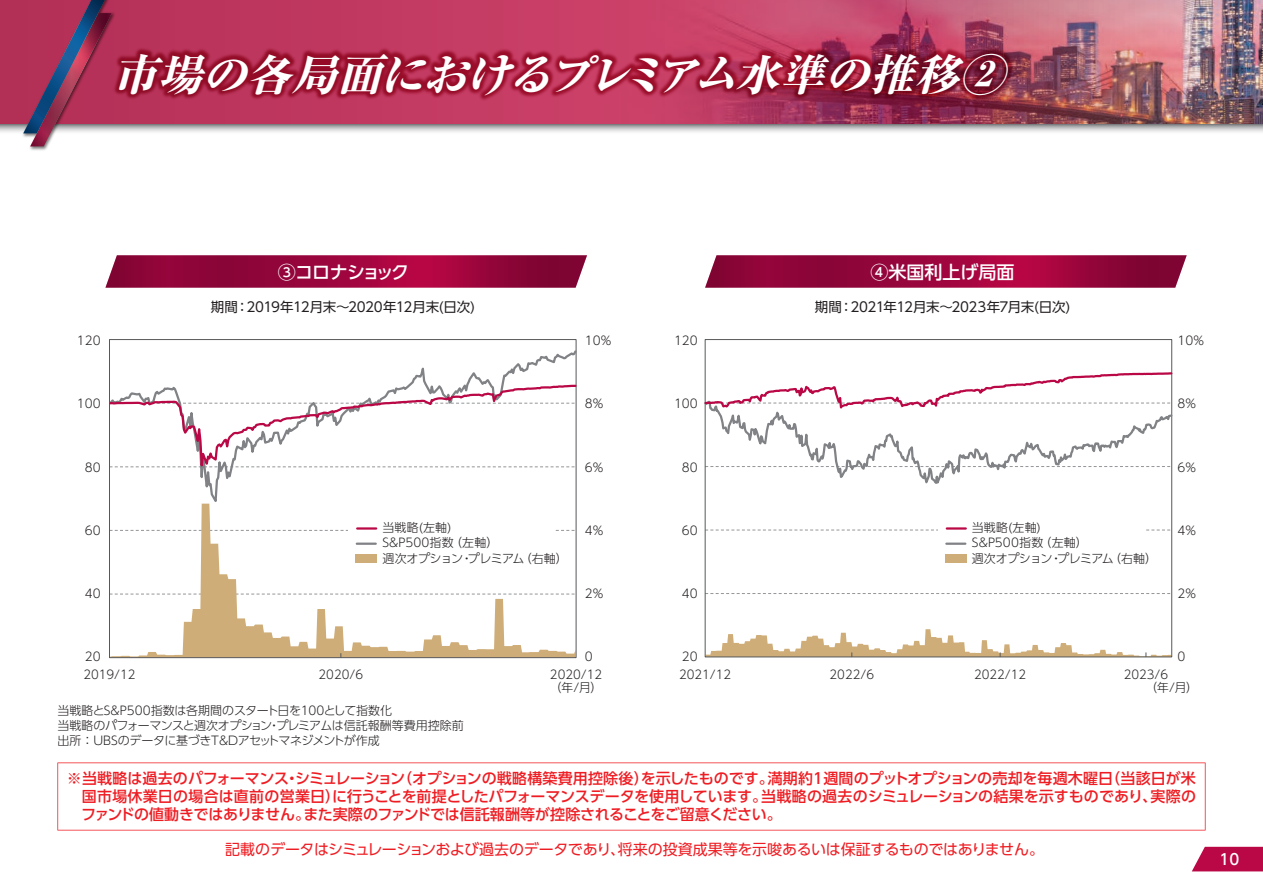
<style>
.page{position:relative;width:1263px;height:893px;background:#fff}
.page>*{position:absolute;margin:0;border:0;box-sizing:border-box;transform-origin:0 0}
.t1{font:italic 800 43.5px "Ryumin Pro";color:#fff;scale:1.04 1}
.t2{font:500 18px "UD Shin Go Pro";letter-spacing:-.045em;color:#fff}
.t3{font:500 18px "UD Shin Go Pro";letter-spacing:-.01em;color:#fff}
.t4{font:500 15px/18px "UD Shin Go Pro";letter-spacing:-.015em;color:#ee1d23;text-align:justify}
.t5{font:15px "UD Shin Go Pro";letter-spacing:-.015em;color:#ee1d23}
.t6{font:500 15px "UD Shin Go Pro";color:#fff}
.t7{font:13.5px "UD Shin Go Pro";letter-spacing:-.025em;color:#231f20}
.t8{font:300 12px "UD Shin Go Pro";color:#231f20}
.t9{font:300 12px/15px "UD Shin Go Pro";letter-spacing:-.03em;color:#231f20}
.t10{font:300 12px "UD Shin Go Pro";letter-spacing:-.05em;color:#231f20}
</style>
<div class="page">
<svg style="left:0;top:123px;width:1263px;height:9px;background:#b7b2b3"></svg>
<img style="left:0;top:0;width:1263px;height:123px">
<img style="left:21px;top:0;width:27px;height:151px">
<svg style="left:23px;top:0;width:27px;height:146px;background:#9a395f"></svg>
<svg style="left:1192px;top:847px;width:71px;height:24px;background:#c01d55"></svg>
<svg style="left:707px;top:530px;width:463px;height:1px"></svg>
<svg style="left:707px;top:593px;width:463px;height:1px"></svg>
<svg style="left:111px;top:519px;width:463px;height:137px"></svg>
<img style="left:50px;top:0;width:1023px;height:142px">
<svg style="left:105px;top:255px;width:482px;height:33px;background:#9a0f42"></svg>
<svg style="left:705px;top:255px;width:482px;height:33px;background:#9a0f42"></svg>
<div style="left:938px;top:517px;width:207px;height:53px;background:#fff"></div>
<hr style="left:947px;top:527px;width:19px;height:3px;background:#ba0745">
<svg style="left:946px;top:543px;width:19px;height:2px"></svg>
<div style="left:945px;top:555px;width:21px;height:8px;background:#cfad78"></div>
<div style="left:348px;top:517px;width:206px;height:53px;background:#fff"></div>
<hr style="left:357px;top:527px;width:19px;height:3px;background:#ba0745">
<svg style="left:357px;top:543px;width:19px;height:2px"></svg>
<div style="left:356px;top:555px;width:21px;height:8px;background:#cfad78"></div>
<svg style="left:109px;top:348px;width:468px;height:171px"></svg>
<svg style="left:109px;top:383px;width:468px;height:110px"></svg>
<svg style="left:57px;top:762px;width:1148px;height:68px"></svg>
<svg style="left:705px;top:629px;width:466px;height:28px"></svg>
<svg style="left:704px;top:371px;width:469px;height:122px"></svg>
<h1 class="t1" style="left:112px;top:40px;width:875px">市場の各局面におけるプレミアム水準の推移②</h1>
<p class="t2" style="left:278px;top:257px;width:133px">③コロナショック</p>
<p class="t7" style="left:211px;top:296px;width:266px">期間：2019年12月末～2020年12月末(日次)</p>
<p class="t3" style="left:871px;top:257px;width:145px">④米国利上げ局面</p>
<p class="t7" style="left:815px;top:296px;width:257px">期間：2021年12月末～2023年7月末(日次)</p>
<p class="t8" style="left:77px;top:331px;width:25px">120</p>
<p class="t8" style="left:585px;top:331px;width:28px">10%</p>
<p class="t8" style="left:674px;top:331px;width:25px">120</p>
<p class="t8" style="left:1177px;top:331px;width:28px">10%</p>
<p class="t8" style="left:77px;top:394px;width:25px">100</p>
<p class="t8" style="left:585px;top:394px;width:20px">8%</p>
<p class="t8" style="left:674px;top:394px;width:25px">100</p>
<p class="t8" style="left:1177px;top:394px;width:20px">8%</p>
<p class="t8" style="left:85px;top:457px;width:17px">80</p>
<p class="t8" style="left:585px;top:457px;width:20px">6%</p>
<p class="t8" style="left:682px;top:457px;width:17px">80</p>
<p class="t8" style="left:1177px;top:457px;width:20px">6%</p>
<p class="t8" style="left:85px;top:521px;width:17px">60</p>
<p class="t8" style="left:382px;top:518px;width:71px">当戦略(左軸)</p>
<p class="t10" style="left:382px;top:549px;width:187px">週次オプション・プレミアム（右軸）</p>
<p class="t8" style="left:382px;top:533px;width:118px">S&amp;P500指数（左軸）</p>
<p class="t8" style="left:585px;top:521px;width:20px">4%</p>
<p class="t8" style="left:682px;top:521px;width:17px">60</p>
<p class="t8" style="left:972px;top:518px;width:71px">当戦略(左軸)</p>
<p class="t10" style="left:972px;top:549px;width:187px">週次オプション・プレミアム（右軸）</p>
<p class="t8" style="left:972px;top:533px;width:118px">S&amp;P500指数（左軸）</p>
<p class="t8" style="left:1177px;top:521px;width:20px">4%</p>
<p class="t8" style="left:85px;top:584px;width:17px">40</p>
<p class="t8" style="left:585px;top:584px;width:20px">2%</p>
<p class="t8" style="left:682px;top:584px;width:17px">40</p>
<p class="t8" style="left:1177px;top:584px;width:20px">2%</p>
<p class="t8" style="left:85px;top:647px;width:17px">20</p>
<p class="t8" style="left:585px;top:647px;width:9px">0</p>
<p class="t8" style="left:682px;top:647px;width:17px">20</p>
<p class="t8" style="left:1177px;top:647px;width:9px">0</p>
<p class="t8" style="left:83px;top:664px;width:54px">2019/12</p>
<p class="t8" style="left:319px;top:664px;width:46px">2020/6</p>
<p class="t8" style="left:550px;top:664px;width:54px">2020/12</p>
<p class="t8" style="left:679px;top:664px;width:54px">2021/12</p>
<p class="t8" style="left:829px;top:664px;width:46px">2022/6</p>
<p class="t8" style="left:974px;top:664px;width:54px">2022/12</p>
<p class="t8" style="left:1124px;top:664px;width:46px">2023/6</p>
<p class="t8" style="left:550px;top:678px;width:54px">（年/月）</p>
<p class="t8" style="left:1145px;top:678px;width:54px">（年/月）</p>
<p class="t9" style="left:57px;top:703px;width:408px">当戦略とS&amp;P500指数は各期間のスタート日を100として指数化<br>当戦略のパフォーマンスと週次オプション・プレミアムは信託報酬等費用控除前出所：UBSのデータに基づきT&amp;Dアセットマネジメントが作成</p>
<p class="t4" style="left:81px;top:769px;width:1116px;text-indent:-14px">※当戦略は過去のパフォーマンス・シミュレーション（オプションの戦略構築費用控除後）を示したものです。満期約1週間のプットオプションの売却を毎週木曜日（当該日が米国市場休業日の場合は直前の営業日）に行うことを前提としたパフォーマンスデータを使用しています。当戦略の過去のシミュレーションの結果を示すものであり、実際のファンドの値動きではありません。また実際のファンドでは信託報酬等が控除されることをご留意ください。</p>
<p class="t5" style="left:225px;top:838px;width:820px">記載のデータはシミュレーションおよび過去のデータであり、将来の投資成果等を示唆あるいは保証するものではありません。</p>
<p class="t6" style="left:1219px;top:847px;width:21px">10</p>
</div>
